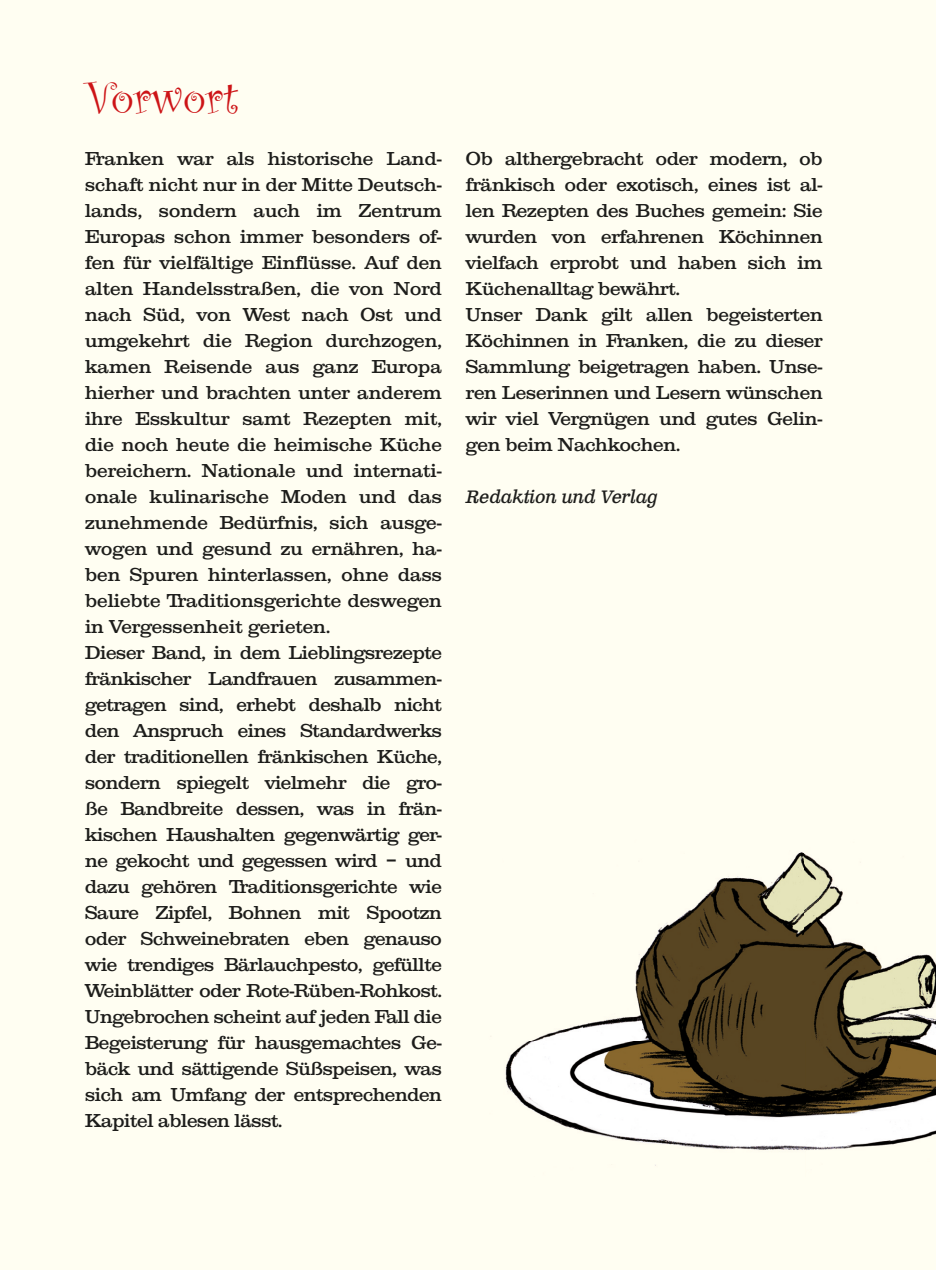
<style>
.page{position:relative;width:936px;height:1270px;background:#fff}
.page>*{position:absolute;margin:0;border:0;box-sizing:border-box;transform-origin:0 0}
.t1{font:48px "Curlz";color:#cd1417}
.t2{font:18px/26px "Clarendon";color:#1d1d1b}
.t3{font:italic 18px "Clarendon Text Pro";letter-spacing:-.02em;color:#1d1d1b}
</style>
<div class="page">
<div style="left:0;top:0;width:935px;height:1270px;background:#fffef2"></div>
<img style="left:505px;top:852px;width:430px;height:314px">
<h1 class="t1" style="left:85px;top:64px;width:154px">Vorwort</h1>
<p class="t2" style="left:85px;top:146px;width:358px">Franken war als historische Land&shy;schaft nicht nur in der Mitte Deutsch&shy;lands, sondern auch im Zentrum Europas schon immer besonders of&shy;fen für vielfältige Einflüsse. Auf den alten Handelsstraßen, die von Nord nach Süd, von West nach Ost und umgekehrt die Region durchzogen, kamen Reisende aus ganz Europa hierher und brachten unter anderem ihre Esskultur samt Rezepten mit, die noch heute die heimische Küche bereichern. Nationale und internati&shy;onale kulinarische Moden und das zunehmende Bedürfnis, sich ausge&shy;wogen und gesund zu ernähren, ha&shy;ben Spuren hinterlassen, ohne dass beliebte Traditionsgerichte deswegen in Vergessenheit gerieten.<br>Dieser Band, in dem Lieblingsrezepte fränkischer Landfrauen zusammen&shy;getragen sind, erhebt deshalb nicht den Anspruch eines Standardwerks der traditionellen fränkischen Küche, sondern spiegelt vielmehr die gro&shy;ße Bandbreite dessen, was in frän&shy;kischen Haushalten gegenwärtig ger&shy;ne gekocht und gegessen wird – und dazu gehören Traditionsgerichte wie Saure Zipfel, Bohnen mit Spootzn oder Schweinebraten eben genauso wie trendiges Bärlauchpesto, gefüllte Weinblätter oder Rote-Rüben-Rohkost.<br>Ungebrochen scheint auf jeden Fall die Begeisterung für hausgemachtes Ge&shy;bäck und sättigende Süßspeisen, was sich am Umfang der entsprechenden Kapitel ablesen lässt.</p>
<p class="t2" style="left:466px;top:145px;width:358px">Ob althergebracht oder modern, ob fränkisch oder exotisch, eines ist al&shy;len Rezepten des Buches gemein: Sie wurden von erfahrenen Köchinnen vielfach erprobt und haben sich im Küchenalltag bewährt.<br>Unser Dank gilt allen begeisterten Köchinnen in Franken, die zu dieser Sammlung beigetragen haben. Unse&shy;ren Leserinnen und Lesern wünschen wir viel Vergnügen und gutes Gelin&shy;gen beim Nachkochen.</p>
<p class="t3" style="left:466px;top:486px;width:194px">Redaktion und Verlag</p>
</div>
